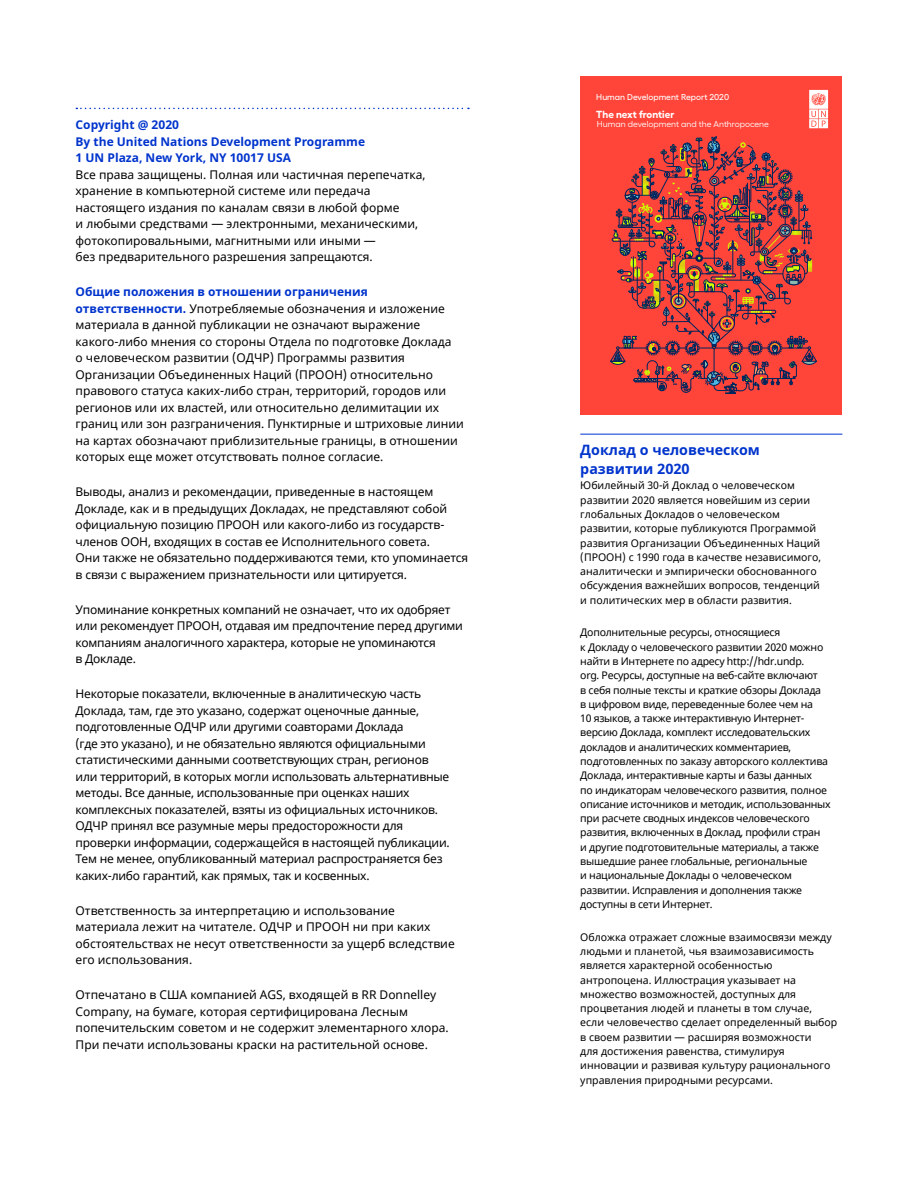
<style>
.page{position:relative;width:918px;height:1188px;background:#fff}
.page>*{position:absolute;margin:0;border:0;box-sizing:border-box;transform-origin:0 0}
.t1{font:700 14.25px/18.8px "Noto Sans";color:#0034cd}
.t2{font:12px/16.5px "Noto Sans";letter-spacing:-.01em;color:#000}
.t3{font:700 12px/16.5px "Noto Sans";color:#0034cd}
.t4{font:10.5px/14.2px "Noto Sans";letter-spacing:-.025em;color:#000}
.t5{font:10.5px/14.2px "Noto Sans";color:#000}
.t6{font:700 10.2px "Fellix";color:#fff}
.t7{font:8.55px "Fellix";letter-spacing:-.005em;color:#fff}
.t8{font:500 8.55px "Fellix";color:#fff}
.s1{font-weight:700;color:#0034cd}
</style>
<div class="page">
<svg style="left:76px;top:108px;width:393px;height:1px"></svg>
<hr style="left:580px;top:434px;width:262px;height:1px;background:#0034cd">
<div style="left:581px;top:76px;width:261px;height:338px;background:#ff4539"></div>
<svg style="left:809px;top:90px;width:19px;height:38px"></svg>
<svg style="left:610px;top:137px;width:207px;height:257px"></svg>
<p class="t3" style="left:76px;top:117px;width:291px">Copyright @ 2020<br>By the United Nations Development Programme<br>1 UN Plaza, New York, NY 10017 USA</p>
<p class="t2" style="left:76px;top:167px;width:352px">Все права защищены. Полная или частичная перепечатка, хранение в компьютерной системе или передача настоящего издания по каналам связи в любой форме<br>и любыми средствами — электронными, механическими, фотокопировальными, магнитными или иными —<br>без предварительного разрешения запрещаются.</p>
<p class="t2" style="left:76px;top:284px;width:390px"><span class="s1">Общие положения в отношении ограничения ответственности.</span> Употребляемые обозначения и изложение материала в данной публикации не означают выражение какого-либо мнения со стороны Отдела по подготовке Доклада<br>о человеческом развитии (ОДЧР) Программы развития Организации Объединенных Наций (ПРООН) относительно правового статуса каких-либо стран, территорий, городов или регионов или их властей, или относительно делимитации их границ или зон разграничения. Пунктирные и штриховые линии на картах обозначают приблизительные границы, в отношении которых еще может отсутствовать полное согласие.</p>
<p class="t2" style="left:76px;top:484px;width:394px">Выводы, анализ и рекомендации, приведенные в настоящем Докладе, как и в предыдущих Докладах, не представляют собой официальную позицию ПРООН или какого-либо из государств&shy;членов ООН, входящих в состав ее Исполнительного совета.<br>Они также не обязательно поддерживаются теми, кто упоминается в связи с выражением признательности или цитируется.</p>
<p class="t2" style="left:76px;top:602px;width:389px">Упоминание конкретных компаний не означает, что их одобряет или рекомендует ПРООН, отдавая им предпочтение перед другими компаниям аналогичного характера, которые не упоминаются<br>в Докладе.</p>
<p class="t2" style="left:76px;top:686px;width:376px">Некоторые показатели, включенные в аналитическую часть Доклада, там, где это указано, содержат оценочные данные, подготовленные ОДЧР или другими соавторами Доклада<br>(где это указано), и не обязательно являются официальными статистическими данными соответствующих стран, регионов или территорий, в которых могли использовать альтернативные методы. Все данные, использованные при оценках наших комплексных показателей, взяты из официальных источников.<br>ОДЧР принял все разумные меры предосторожности для проверки информации, содержащейся в настоящей публикации.<br>Тем не менее, опубликованный материал распространяется без каких-либо гарантий, как прямых, так и косвенных.</p>
<p class="t2" style="left:76px;top:903px;width:381px">Ответственность за интерпретацию и использование материала лежит на читателе. ОДЧР и ПРООН ни при каких обстоятельствах не несут ответственности за ущерб вследствие его использования.</p>
<p class="t2" style="left:76px;top:987px;width:375px">Отпечатано в США компанией AGS, входящей в RR Donnelley Company, на бумаге, которая сертифицирована Лесным попечительским советом и не содержит элементарного хлора.<br>При печати использованы краски на растительной основе.</p>
<p class="t8" style="left:596px;top:91px;width:134px">Human Development Report 2020</p>
<p class="t6" style="left:596px;top:106px;width:80px">The next frontier</p>
<p class="t7" style="left:597px;top:118px;width:174px">Human development and the Anthropocene</p>
<p class="t1" style="left:580px;top:441px;width:181px">Доклад о человеческом развитии 2020</p>
<p class="t5" style="left:580px;top:479px;width:242px">Юбилейный 30-й Доклад о человеческом развитии 2020 является новейшим из серии глобальных Докладов о человеческом развитии, которые публикуются Программой развития Организации Объединенных Наций (ПРООН) с 1990 года в качестве независимого, аналитически и эмпирически обоснованного обсуждения важнейших вопросов, тенденций и политических мер в области развития.</p>
<p class="t4" style="left:580px;top:626px;width:252px">Дополнительные ресурсы, относящиеся<br>к Докладу о человеческого развитии 2020 можно найти в Интернете по адресу http://hdr.undp.<br>org. Ресурсы, доступные на веб-сайте включают<br>в себя полные тексты и краткие обзоры Доклада<br>в цифровом виде, переведенные более чем на<br>10 языков, а также интерактивную Интернет&shy;версию Доклада, комплект исследовательских докладов и аналитических комментариев, подготовленных по заказу авторского коллектива Доклада, интерактивные карты и базы данных<br>по индикаторам человеческого развития, полное описание источников и методик, использованных при расчете сводных индексов человеческого развития, включенных в Доклад, профили стран<br>и другие подготовительные материалы, а также вышедшие ранее глобальные, региональные<br>и национальные Доклады о человеческом развитии. Исправления и дополнения также доступны в сети Интернет.</p>
<p class="t5" style="left:580px;top:930px;width:259px">Обложка отражает сложные взаимосвязи между людьми и планетой, чья взаимозависимость является характерной особенностью антропоцена. Иллюстрация указывает на множество возможностей, доступных для процветания людей и планеты в том случае, если человечество сделает определенный выбор в своем развитии — расширяя возможности<br>для достижения равенства, стимулируя инновации и развивая культуру рационального управления природными ресурсами.</p>
</div>
